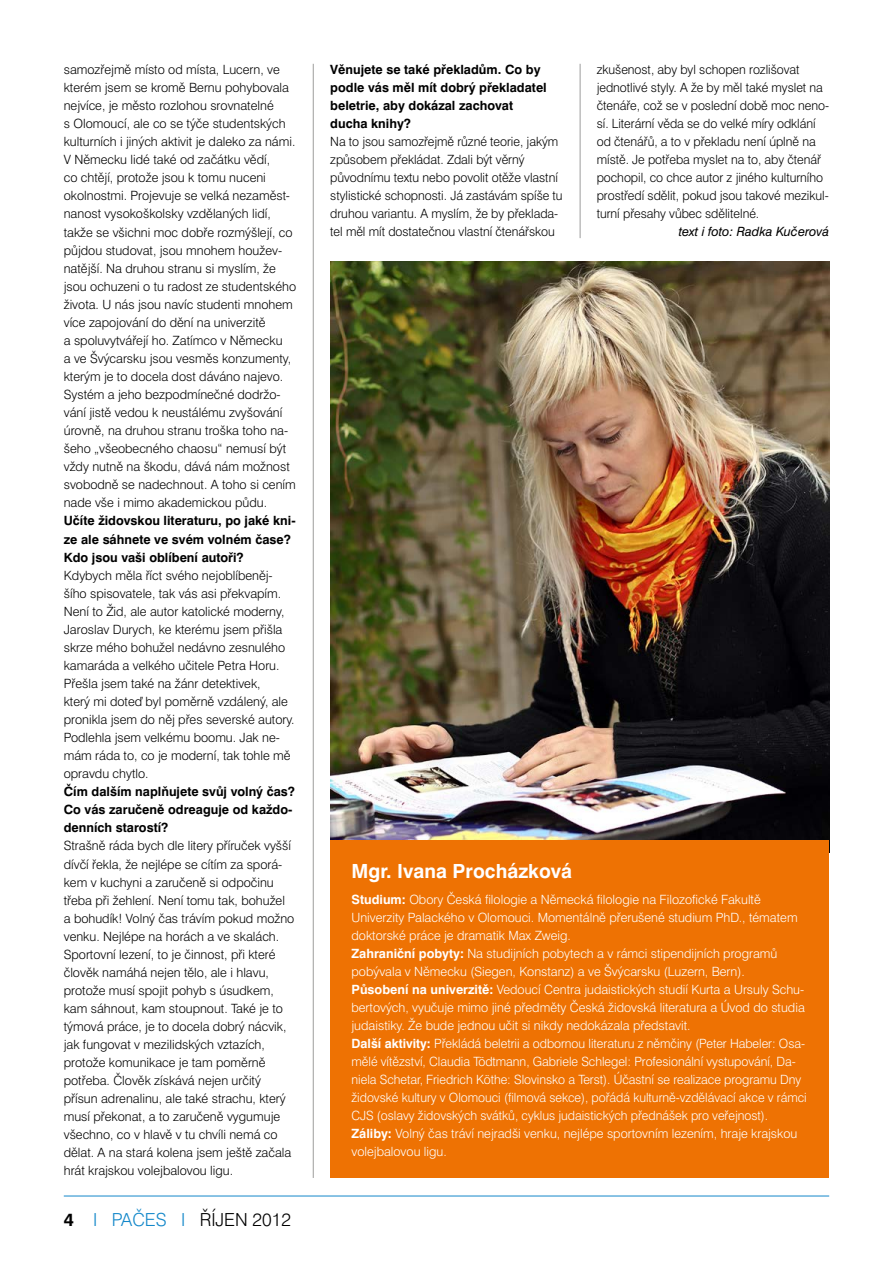
<style>
.page{position:relative;width:893px;height:1263px;background:#fff}
.page>*{position:absolute;margin:0;border:0;box-sizing:border-box;transform-origin:0 0}
.t1{font:700 19.5px "Swiss 721 AT";color:#fff}
.t2{font:300 18px "Swiss 721 AT";color:#000}
.t3{font:300 12.75px/18px "Swiss 721 AT";color:#000}
.t4{font:300 12.75px/18px "Swiss 721 AT";color:#fff}
.t5{font:700 12.75px/18px "Swiss 721 AT";color:#000}
.t6{font:italic 12.75px "Swiss 721 AT";color:#000}
.s1{font-weight:700}
.s2{color:#1488ca}
</style>
<div class="page">
<hr style="left:64px;top:1195px;width:765px;height:1px;background:#1488ca">
<hr style="left:313px;top:64px;width:1px;height:1114px;background:#9d9d9c">
<hr style="left:580px;top:64px;width:1px;height:174px;background:#9d9d9c">
<img style="left:330px;top:261px;width:499px;height:580px">
<div style="left:330px;top:841px;width:499px;height:337px;background:#ee7203"></div>
<p class="t3" style="left:64px;top:60px;width:234px">samozřejmě místo od místa, Lucern, ve kterém jsem se kromě Bernu pohybovala nejvíce, je město rozlohou srovnatelné<br>s Olomoucí, ale co se týče studentských kulturních i jiných aktivit je daleko za námi.<br>V Německu lidé také od začátku vědí,<br>co chtějí, protože jsou k tomu nuceni okolnostmi. Projevuje se velká nezaměst&shy;nanost vysokoškolsky vzdělaných lidí, takže se všichni moc dobře rozmýšlejí, co půjdou studovat, jsou mnohem houžev&shy;natější. Na druhou stranu si myslím, že jsou ochuzeni o tu radost ze studentského života. U nás jsou navíc studenti mnohem více zapojování do dění na univerzitě<br>a spoluvytvářejí ho. Zatímco v Německu<br>a ve Švýcarsku jsou vesměs konzumenty, kterým je to docela dost dáváno najevo.<br>Systém a jeho bezpodmínečné dodržo&shy;vání jistě vedou k neustálému zvyšování úrovně, na druhou stranu troška toho na&shy;šeho „všeobecného chaosu“ nemusí být vždy nutně na škodu, dává nám možnost svobodně se nadechnout. A toho si cením nade vše i mimo akademickou půdu.</p>
<p class="t5" style="left:64px;top:512px;width:233px">Učíte židovskou literaturu, po jaké kni&shy;ze ale sáhnete ve svém volném čase?<br>Kdo jsou vaši oblíbení autoři?</p>
<p class="t3" style="left:64px;top:566px;width:232px">Kdybych měla říct svého nejoblíbeněj&shy;šího spisovatele, tak vás asi překvapím.<br>Není to Žid, ale autor katolické moderny, Jaroslav Durych, ke kterému jsem přišla skrze mého bohužel nedávno zesnulého kamaráda a velkého učitele Petra Horu.<br>Přešla jsem také na žánr detektivek,<br>který mi doteď byl poměrně vzdálený, ale pronikla jsem do něj přes severské autory.<br>Podlehla jsem velkému boomu. Jak ne&shy;mám ráda to, co je moderní, tak tohle mě opravdu chytlo.</p>
<p class="t5" style="left:64px;top:783px;width:233px">Čím dalším naplňujete svůj volný čas?<br>Co vás zaručeně odreaguje od každo&shy;denních starostí?</p>
<p class="t3" style="left:64px;top:837px;width:232px">Strašně ráda bych dle litery příruček vyšší dívčí řekla, že nejlépe se cítím za sporá&shy;kem v kuchyni a zaručeně si odpočinu třeba při žehlení. Není tomu tak, bohužel a bohudík! Volný čas trávím pokud možno venku. Nejlépe na horách a ve skalách.<br>Sportovní lezení, to je činnost, při které člověk namáhá nejen tělo, ale i hlavu, protože musí spojit pohyb s úsudkem, kam sáhnout, kam stoupnout. Také je to týmová práce, je to docela dobrý nácvik, jak fungovat v mezilidských vztazích, protože komunikace je tam poměrně potřeba. Člověk získává nejen určitý přísun adrenalinu, ale také strachu, který musí překonat, a to zaručeně vygumuje všechno, co v hlavě v tu chvíli nemá co dělat. A na stará kolena jsem ještě začala hrát krajskou volejbalovou ligu.</p>
<h2 class="t2" style="left:64px;top:1208px;width:229px"><span class="s1">4</span> <span class="s2">I PAČES I</span> ŘÍJEN 2012</h2>
<p class="t5" style="left:330px;top:60px;width:218px">Věnujete se také překladům. Co by podle vás měl mít dobrý překladatel beletrie, aby dokázal zachovat ducha knihy?</p>
<p class="t3" style="left:330px;top:133px;width:234px">Na to jsou samozřejmě různé teorie, jakým způsobem překládat. Zdali být věrný původnímu textu nebo povolit otěže vlastní stylistické schopnosti. Já zastávám spíše tu druhou variantu. A myslím, že by překlada&shy;tel měl mít dostatečnou vlastní čtenářskou</p>
<p class="t3" style="left:597px;top:60px;width:234px">zkušenost, aby byl schopen rozlišovat jednotlivé styly. A že by měl také myslet na čtenáře, což se v poslední době moc neno&shy;sí. Literární věda se do velké míry odklání od čtenářů, a to v překladu není úplně na místě. Je potřeba myslet na to, aby čtenář pochopil, co chce autor z jiného kulturního prostředí sdělit, pokud jsou takové mezikul&shy;turní přesahy vůbec sdělitelné.</p>
<p class="t6" style="left:679px;top:224px;width:152px">text i foto: Radka Kučerová</p>
<h1 class="t1" style="left:351px;top:859px;width:222px">Mgr. Ivana Procházková</h1>
<p class="t4" style="left:351px;top:891px;width:457px"><span class="s1">Studium:</span> Obory Česká filologie a Německá filologie na Filozofické Fakultě Univerzity Palackého v Olomouci. Momentálně přerušené studium PhD., tématem doktorské práce je dramatik Max Zweig.<br><span class="s1">Zahraniční pobyty:</span> Na studijních pobytech a v rámci stipendijních programů pobývala v Německu (Siegen, Konstanz) a ve Švýcarsku (Luzern, Bern).<br><span class="s1">Působení na univerzitě:</span> Vedoucí Centra judaistických studií Kurta a Ursuly Schu&shy;bertových, vyučuje mimo jiné předměty Česká židovská literatura a Úvod do studia judaistiky. Že bude jednou učit si nikdy nedokázala představit.<br><span class="s1">Další aktivity:</span> Překládá beletrii a odbornou literaturu z němčiny (Peter Habeler: Osa&shy;mělé vítězství, Claudia Tödtmann, Gabriele Schlegel: Profesionální vystupování, Da&shy;niela Schetar, Friedrich Köthe: Slovinsko a Terst). Účastní se realizace programu Dny židovské kultury v Olomouci (filmová sekce), pořádá kulturně-vzdělávací akce v rámci CJS (oslavy židovských svátků, cyklus judaistických přednášek pro veřejnost).<br><span class="s1">Záliby:</span> Volný čas tráví nejradši venku, nejlépe sportovním lezením, hraje krajskou volejbalovou ligu.</p>
</div>
